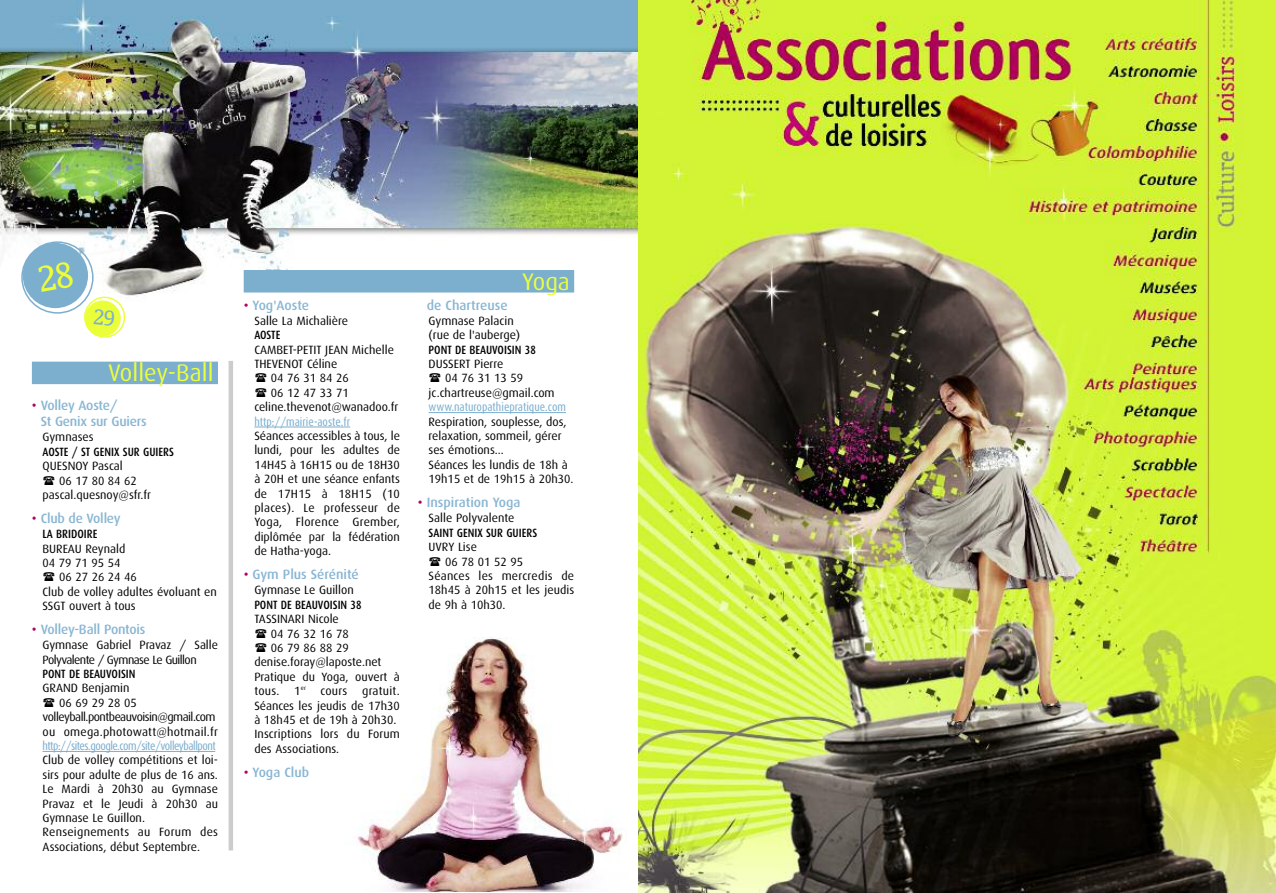
<style>
.page{position:relative;width:1276px;height:893px;background:#fff}
.page>*{position:absolute;margin:0;border:0;box-sizing:border-box;transform-origin:0 0}
.t1{font:24px "Dax";color:#ebff38}
.t2{font:500 13.5px/16.2px "Dax";letter-spacing:-.01em;color:#89b6d3}
.t3{font:12px/14.4px "Dax";color:#000}
.t4{font:500 12px "Dax Condensed";color:#000}
.t5{font:12px "Dax";letter-spacing:.02em;color:#000}
.t6{font:12px/14.4px "Dax";letter-spacing:-.045em;color:#000}
.t7{font:12px "Dax Condensed";letter-spacing:-.015em;color:#7caece}
.t8{font:12px "Dax Condensed";letter-spacing:-.04em;color:#7caece}
.t9{font:12px "Dax";letter-spacing:-.04em;color:#000}
.s1{color:#b10062}
</style>
<div class="page">
<img style="left:0;top:0;width:638px;height:851px">
<div style="left:244px;top:270px;width:330px;height:23px;background:#7caece"></div>
<div style="left:32px;top:362px;width:186px;height:22px;background:#7caece"></div>
<hr style="left:43px;top:751px;width:172px;height:1px;background:#7caece">
<div style="left:327px;top:631px;width:322px;height:262px;background:#fff"></div>
<img style="left:357px;top:638px;width:266px;height:253px">
<hr style="left:229px;top:361px;width:4px;height:489px;background:#ccc">
<hr style="left:254px;top:427px;width:96px;height:1px;background:#7caece">
<hr style="left:428px;top:412px;width:138px;height:1px;background:#7caece">
<img style="left:638px;top:0;width:638px;height:893px">
<svg style="left:44px;top:476px;width:11px;height:9px"></svg>
<svg style="left:44px;top:572px;width:11px;height:9px"></svg>
<svg style="left:44px;top:698px;width:11px;height:9px"></svg>
<svg style="left:255px;top:374px;width:11px;height:8px"></svg>
<svg style="left:255px;top:388px;width:11px;height:9px"></svg>
<svg style="left:255px;top:629px;width:11px;height:23px"></svg>
<svg style="left:429px;top:374px;width:11px;height:8px"></svg>
<svg style="left:429px;top:557px;width:11px;height:9px"></svg>
<svg style="left:21px;top:241px;width:106px;height:99px"></svg>
<h1 class="t1" style="left:108px;top:362px;width:107px">Volley-Ball</h1>
<p class="t2" style="left:41px;top:398px;width:108px;text-indent:-9px"><span class="s1">•</span> Volley Aoste/<br>St Genix sur Guiers</p>
<p class="t3" style="left:43px;top:431px;width:53px">Gymnases</p>
<p class="t4" style="left:43px;top:446px;width:133px">AOSTE / ST GENIX SUR GUIERS</p>
<p class="t3" style="left:43px;top:460px;width:82px">QUESNOY Pascal</p>
<p class="t3" style="left:59px;top:474px;width:79px">06 17 80 84 62</p>
<p class="t3" style="left:43px;top:488px;width:110px">pascal.quesnoy@sfr.fr</p>
<p class="t2" style="left:32px;top:511px;width:90px"><span class="s1">•</span> Club de Volley</p>
<p class="t4" style="left:43px;top:529px;width:56px">LA BRIDOIRE</p>
<p class="t3" style="left:43px;top:542px;width:84px">BUREAU Reynald</p>
<p class="t3" style="left:43px;top:556px;width:79px">04 79 71 95 54</p>
<p class="t3" style="left:59px;top:571px;width:79px">06 27 26 24 46</p>
<p class="t3" style="left:43px;top:585px;width:176px">Club de volley adultes évoluant en</p>
<p class="t3" style="left:43px;top:600px;width:95px">SSGT ouvert à tous</p>
<p class="t2" style="left:32px;top:622px;width:115px"><span class="s1">•</span> Volley-Ball Pontois</p>
<p class="t6" style="left:43px;top:639px;width:177px">Gymnase Gabriel Pravaz / Salle<br>Polyvalente / Gymnase Le Guillon</p>
<p class="t4" style="left:43px;top:669px;width:94px">PONT DE BEAUVOISIN</p>
<p class="t3" style="left:43px;top:682px;width:88px">GRAND Benjamin</p>
<p class="t3" style="left:59px;top:696px;width:79px">06 69 29 28 05</p>
<p class="t9" style="left:43px;top:712px;width:174px">volleyball.pontbeauvoisin@gmail.com</p>
<p class="t5" style="left:43px;top:726px;width:177px">ou omega.photowatt@hotmail.fr</p>
<p class="t8" style="left:43px;top:741px;width:175px">http://sites.google.com/site/volleyballpont</p>
<p class="t3" style="left:43px;top:754px;width:177px">Club de volley compétitions et loi&shy;sirs pour adulte de plus de 16 ans.<br>Le Mardi à 20h30 au Gymnase<br>Pravaz et le Jeudi à 20h30 au<br>Gymnase Le Guillon.<br>Renseignements au Forum des<br>Associations, début Septembre.</p>
<p class="t2" style="left:244px;top:298px;width:67px"><span class="s1">•</span> Yog'Aoste</p>
<p class="t3" style="left:254px;top:314px;width:95px">Salle La Michalière</p>
<p class="t4" style="left:254px;top:330px;width:28px">AOSTE</p>
<p class="t3" style="left:254px;top:343px;width:141px">CAMBET-PETIT JEAN Michelle</p>
<p class="t3" style="left:254px;top:357px;width:84px">THEVENOT Céline</p>
<p class="t3" style="left:271px;top:372px;width:79px">04 76 31 84 26</p>
<p class="t3" style="left:271px;top:386px;width:79px">06 12 47 33 71</p>
<p class="t3" style="left:254px;top:401px;width:145px">celine.thevenot@wanadoo.fr</p>
<p class="t7" style="left:254px;top:416px;width:97px">http://mairie-aoste.fr</p>
<p class="t3" style="left:254px;top:429px;width:147px;text-align:justify">Séances accessibles à tous, le lundi, pour les adultes de 14H45 à 16H15 ou de 18H30 à 20H et une séance enfants de 17H15 à 18H15 (10 places). Le professeur de Yoga, Florence Grember, diplômée par la fédération de Hatha-yoga.</p>
<p class="t2" style="left:244px;top:567px;width:117px"><span class="s1">•</span> Gym Plus Sérénité</p>
<p class="t3" style="left:254px;top:584px;width:101px">Gymnase Le Guillon</p>
<p class="t4" style="left:254px;top:599px;width:109px">PONT DE BEAUVOISIN 38</p>
<p class="t3" style="left:254px;top:613px;width:86px">TASSINARI Nicole</p>
<p class="t3" style="left:271px;top:627px;width:79px">04 76 32 16 78</p>
<p class="t3" style="left:271px;top:641px;width:79px">06 79 86 88 29</p>
<p class="t3" style="left:254px;top:656px;width:129px">denise.foray@laposte.net</p>
<p class="t3" style="left:254px;top:670px;width:147px">Pratique du Yoga, ouvert à</p>
<p class="t5" style="left:254px;top:686px;width:147px">tous. 1<sup>er</sup> cours gratuit.</p>
<p class="t3" style="left:254px;top:699px;width:147px">Séances les jeudis de 17h30</p>
<p class="t3" style="left:254px;top:713px;width:143px">à 18h45 et de 19h à 20h30.</p>
<p class="t3" style="left:254px;top:728px;width:147px">Inscriptions lors du Forum</p>
<p class="t3" style="left:254px;top:742px;width:86px">des Associations.</p>
<p class="t2" style="left:244px;top:765px;width:67px"><span class="s1">•</span> Yoga Club</p>
<h1 class="t1" style="left:522px;top:271px;width:49px">Yoga</h1>
<p class="t2" style="left:427px;top:298px;width:82px">de Chartreuse</p>
<p class="t3" style="left:428px;top:314px;width:93px">Gymnase Palacin (rue de l'auberge)</p>
<p class="t4" style="left:428px;top:344px;width:109px">PONT DE BEAUVOISIN 38</p>
<p class="t3" style="left:428px;top:357px;width:76px">DUSSERT Pierre</p>
<p class="t3" style="left:445px;top:372px;width:79px">04 76 31 13 59</p>
<p class="t3" style="left:428px;top:386px;width:128px">jc.chartreuse@gmail.com</p>
<p class="t7" style="left:428px;top:402px;width:139px">www.naturopathiepratique.com</p>
<p class="t3" style="left:428px;top:415px;width:147px">Respiration, souplesse, dos, relaxation, sommeil, gérer ses émotions...<br>Séances les lundis de 18h à<br>19h15 et de 19h15 à 20h30.</p>
<p class="t2" style="left:418px;top:495px;width:104px"><span class="s1">•</span> Inspiration Yoga</p>
<p class="t3" style="left:428px;top:512px;width:87px">Salle Polyvalente</p>
<p class="t4" style="left:428px;top:527px;width:110px">SAINT GENIX SUR GUIERS</p>
<p class="t3" style="left:428px;top:541px;width:50px">UVRY Lise</p>
<p class="t3" style="left:445px;top:555px;width:79px">06 78 01 52 95</p>
<p class="t5" style="left:428px;top:571px;width:147px">Séances les mercredis de</p>
<p class="t3" style="left:428px;top:584px;width:147px">18h45 à 20h15 et les jeudis</p>
<p class="t3" style="left:428px;top:598px;width:78px">de 9h à 10h30.</p>
</div>
